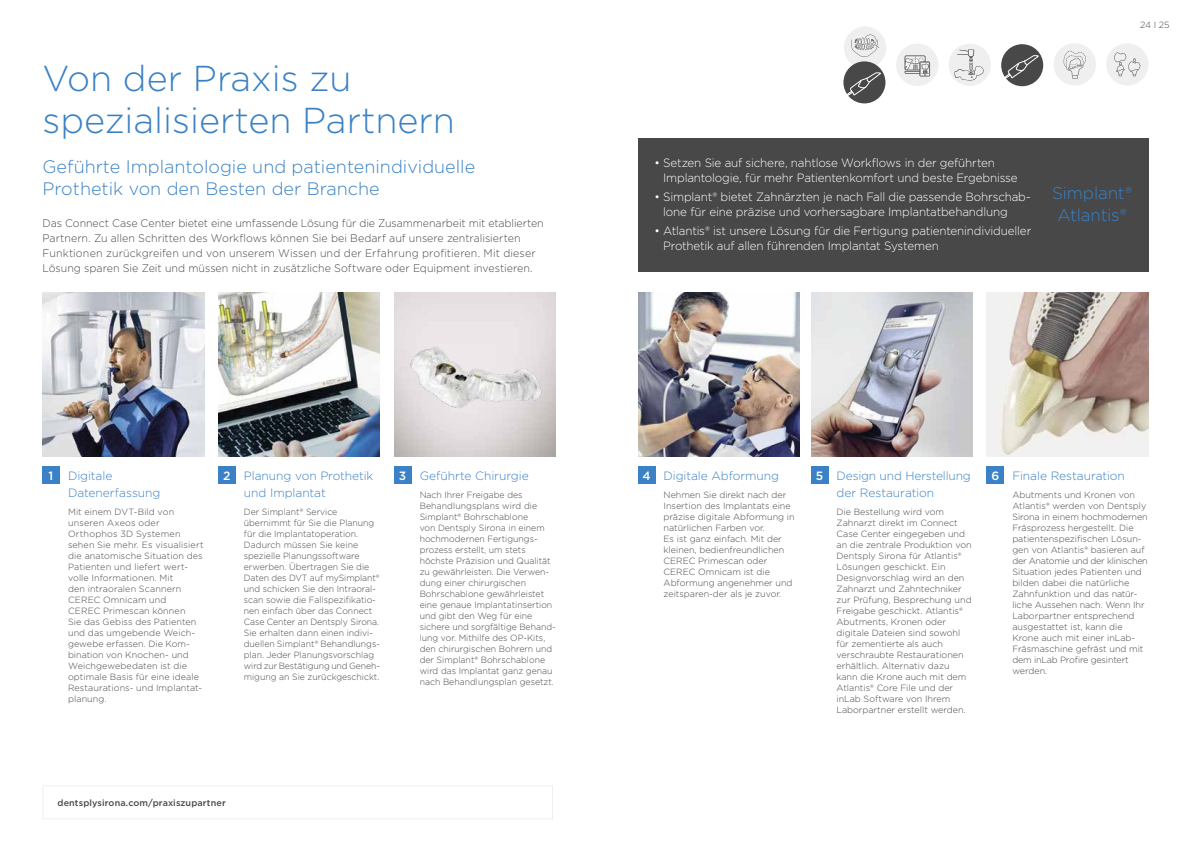
<style>
.page{position:relative;width:1191px;height:842px;background:#fff}
.page>*{position:absolute;margin:0;border:0;box-sizing:border-box;transform-origin:0 0}
.t1{font:300 36px/42px "Gotham";color:#3a81c5}
.t2{font:300 18px/22px "Gotham";color:#3a81c5}
.t3{font:300 17px/22.1px "Gotham";letter-spacing:-.01em;color:#3a81c5;text-align:center}
.t4{font:300 12px/15px "Gotham";letter-spacing:-.015em;color:#fff}
.t5{font:300 12px/16.5px "Gotham";letter-spacing:-.005em;color:#3a81c5}
.t6{font:500 12px "Gotham";color:#fff}
.t7{font:300 11px/15px "Gotham";color:#484848}
.t8{font:300 9px/11px "Gotham";color:#484848}
.t9{font:500 9px "Gotham";letter-spacing:.015em;color:#484848}
</style>
<div class="page">
<div style="left:43px;top:466px;width:17px;height:17px;background:#3a81c5"></div>
<div style="left:638px;top:466px;width:17px;height:17px;background:#3a81c5"></div>
<div style="left:394px;top:466px;width:17px;height:17px;background:#3a81c5"></div>
<div style="left:986px;top:466px;width:17px;height:17px;background:#3a81c5"></div>
<svg style="left:896px;top:44px;width:42px;height:42px"></svg>
<div style="left:844px;top:27px;width:42px;height:42px;background:#efefef;border-radius:50%"></div>
<svg style="left:851px;top:34px;width:28px;height:23px"></svg>
<svg style="left:949px;top:44px;width:42px;height:42px"></svg>
<div style="left:1053px;top:43px;width:43px;height:43px;background:#efefef;border-radius:50%"></div>
<svg style="left:1063px;top:51px;width:23px;height:28px"></svg>
<div style="left:1106px;top:43px;width:42px;height:43px;background:#efefef;border-radius:50%"></div>
<svg style="left:1114px;top:52px;width:26px;height:24px"></svg>
<img style="left:218px;top:292px;width:162px;height:164px">
<img style="left:811px;top:292px;width:161px;height:164px">
<img style="left:986px;top:292px;width:162px;height:164px">
<img style="left:43px;top:292px;width:161px;height:164px">
<img style="left:638px;top:292px;width:161px;height:164px">
<img style="left:400px;top:334px;width:151px;height:92px">
<div style="left:218px;top:466px;width:17px;height:17px;background:#3a81c5"></div>
<div style="left:43px;top:785px;width:510px;height:34px;border:1px solid #efefef"></div>
<div style="left:843px;top:61px;width:42px;height:42px;background:#484848;border-radius:50%"></div>
<svg style="left:843px;top:72px;width:38px;height:26px"></svg>
<div style="left:1001px;top:44px;width:42px;height:42px;background:#484848;border-radius:50%"></div>
<svg style="left:1001px;top:55px;width:38px;height:26px"></svg>
<div style="left:811px;top:466px;width:17px;height:17px;background:#3a81c5"></div>
<div style="left:638px;top:139px;width:510px;height:133px;background:#484848"></div>
<h1 class="t1" style="left:43px;top:56px;width:414px">Von der Praxis zu spezialisierten Partnern</h1>
<h2 class="t2" style="left:43px;top:155px;width:434px">Geführte Implantologie und patientenindividuelle<br>Prothetik von den Besten der Branche</h2>
<p class="t7" style="left:43px;top:215px;width:503px">Das Connect Case Center bietet eine umfassende Lösung für die Zusammenarbeit mit etablierten Partnern. Zu allen Schritten des Workflows können Sie bei Bedarf auf unsere zentralisierten Funktionen zurückgreifen und von unserem Wissen und der Erfahrung profitieren. Mit dieser Lösung sparen Sie Zeit und müssen nicht in zusätzliche Software oder Equipment investieren.</p>
<p class="t8" style="left:1140px;top:19px;width:31px">24 I 25</p>
<h3 class="t4" style="left:663px;top:154px;width:356px;text-indent:-9px">• Setzen Sie auf sichere, nahtlose Workflows in der geführten<br>Implantologie, für mehr Patientenkomfort und beste Ergebnisse</h3>
<h3 class="t4" style="left:663px;top:189px;width:369px;text-indent:-9px">• Simplant® bietet Zahnärzten je nach Fall die passende Bohrschab&shy;lone für eine präzise und vorhersagbare Implantatbehandlung</h3>
<h3 class="t4" style="left:663px;top:223px;width:369px;text-indent:-9px">• Atlantis® ist unsere Lösung für die Fertigung patientenindividueller<br>Prothetik auf allen führenden Implantat Systemen</h3>
<h3 class="t3" style="left:1052px;top:182px;width:82px">Simplant®<br>Atlantis®</h3>
<h3 class="t6" style="left:991px;top:467px;width:9px">6</h3>
<h3 class="t6" style="left:223px;top:467px;width:9px">2</h3>
<h3 class="t5" style="left:836px;top:467px;width:136px">Design und Herstellung der Restauration</h3>
<p class="t8" style="left:836px;top:506px;width:137px">Die Bestellung wird vom<br>Zahnarzt direkt im Connect<br>Case Center eingegeben und an die zentrale Produktion von<br>Dentsply Sirona für Atlantis®<br>Lösungen geschickt. Ein<br>Designvorschlag wird an den<br>Zahnarzt und Zahntechniker zur Prüfung, Besprechung und<br>Freigabe geschickt. Atlantis®<br>Abutments, Kronen oder digitale Dateien sind sowohl für zementierte als auch verschraubte Restaurationen erhältlich. Alternativ dazu kann die Krone auch mit dem<br>Atlantis® Core File und der inLab Software von Ihrem<br>Laborpartner erstellt werden.</p>
<h3 class="t6" style="left:49px;top:467px;width:6px">1</h3>
<h3 class="t5" style="left:663px;top:468px;width:117px">Digitale Abformung</h3>
<p class="t8" style="left:663px;top:489px;width:132px">Nehmen Sie direkt nach der<br>Insertion des Implantats eine präzise digitale Abformung in natürlichen Farben vor.<br>Es ist ganz einfach. Mit der kleinen, bedienfreundlichen<br>CEREC Primescan oder<br>CEREC Omnicam ist die<br>Abformung angenehmer und zeitsparen-der als je zuvor.</p>
<h3 class="t5" style="left:244px;top:468px;width:131px">Planung von Prothetik</h3>
<h3 class="t6" style="left:642px;top:467px;width:10px">4</h3>
<h3 class="t5" style="left:244px;top:484px;width:83px">und Implantat</h3>
<p class="t8" style="left:244px;top:506px;width:138px">Der Simplant® Service übernimmt für Sie die Planung für die Implantatoperation.<br>Dadurch müssen Sie keine spezielle Planungssoftware erwerben. Übertragen Sie die<br>Daten des DVT auf mySimplant® und schicken Sie den Intraoral&shy;scan sowie die Fallspezifikatio&shy;nen einfach über das Connect<br>Case Center an Dentsply Sirona.<br>Sie erhalten dann einen indivi&shy;duellen Simplant® Behandlungs&shy;plan. Jeder Planungsvorschlag wird zur Bestätigung und Geneh&shy;migung an Sie zurückgeschickt.</p>
<h3 class="t6" style="left:399px;top:467px;width:9px">3</h3>
<h3 class="t5" style="left:1012px;top:468px;width:114px">Finale Restauration</h3>
<p class="t8" style="left:1012px;top:489px;width:137px">Abutments und Kronen von<br>Atlantis® werden von Dentsply<br>Sirona in einem hochmodernen<br>Fräsprozess hergestellt. Die patientenspezifischen Lösun&shy;gen von Atlantis® basieren auf der Anatomie und der klinischen<br>Situation jedes Patienten und bilden dabei die natürliche<br>Zahnfunktion und das natür&shy;liche Aussehen nach. Wenn Ihr<br>Laborpartner entsprechend ausgestattet ist, kann die<br>Krone auch mit einer inLab-<br>Fräsmaschine gefräst und mit dem inLab Profire gesintert werden.</p>
<h3 class="t6" style="left:815px;top:467px;width:9px">5</h3>
<h3 class="t5" style="left:420px;top:467px;width:111px">Geführte Chirurgie</h3>
<p class="t8" style="left:420px;top:489px;width:138px">Nach Ihrer Freigabe des<br>Behandlungsplans wird die<br>Simplant® Bohrschablone<br>von Dentsply Sirona in einem hochmodernen Fertigungs&shy;prozess erstellt, um stets höchste Präzision und Qualität zu gewährleisten. Die Verwen&shy;dung einer chirurgischen<br>Bohrschablone gewährleistet eine genaue Implantatinsertion und gibt den Weg für eine sichere und sorgfältige Behand&shy;lung vor. Mithilfe des OP-Kits, den chirurgischen Bohrern und der Simplant® Bohrschablone wird das Implantat ganz genau nach Behandlungsplan gesetzt.</p>
<h3 class="t5" style="left:68px;top:467px;width:94px">Digitale<br>Datenerfassung</h3>
<p class="t8" style="left:68px;top:506px;width:137px">Mit einem DVT-Bild von unseren Axeos oder<br>Orthophos 3D Systemen sehen Sie mehr. Es visualisiert die anatomische Situation des<br>Patienten und liefert wert&shy;volle Informationen. Mit<br>den intraoralen Scannern<br>CEREC Omnicam und<br>CEREC Primescan können<br>Sie das Gebiss des Patienten und das umgebende Weich&shy;gewebe erfassen. Die Kom--- bination von Knochen- und<br>Weichgewebedaten ist die optimale Basis für eine ideale<br>Restaurations- und Implantat&shy;planung.</p>
<p class="t9" style="left:58px;top:797px;width:170px">dentsplysirona.com/praxiszupartner</p>
</div>
